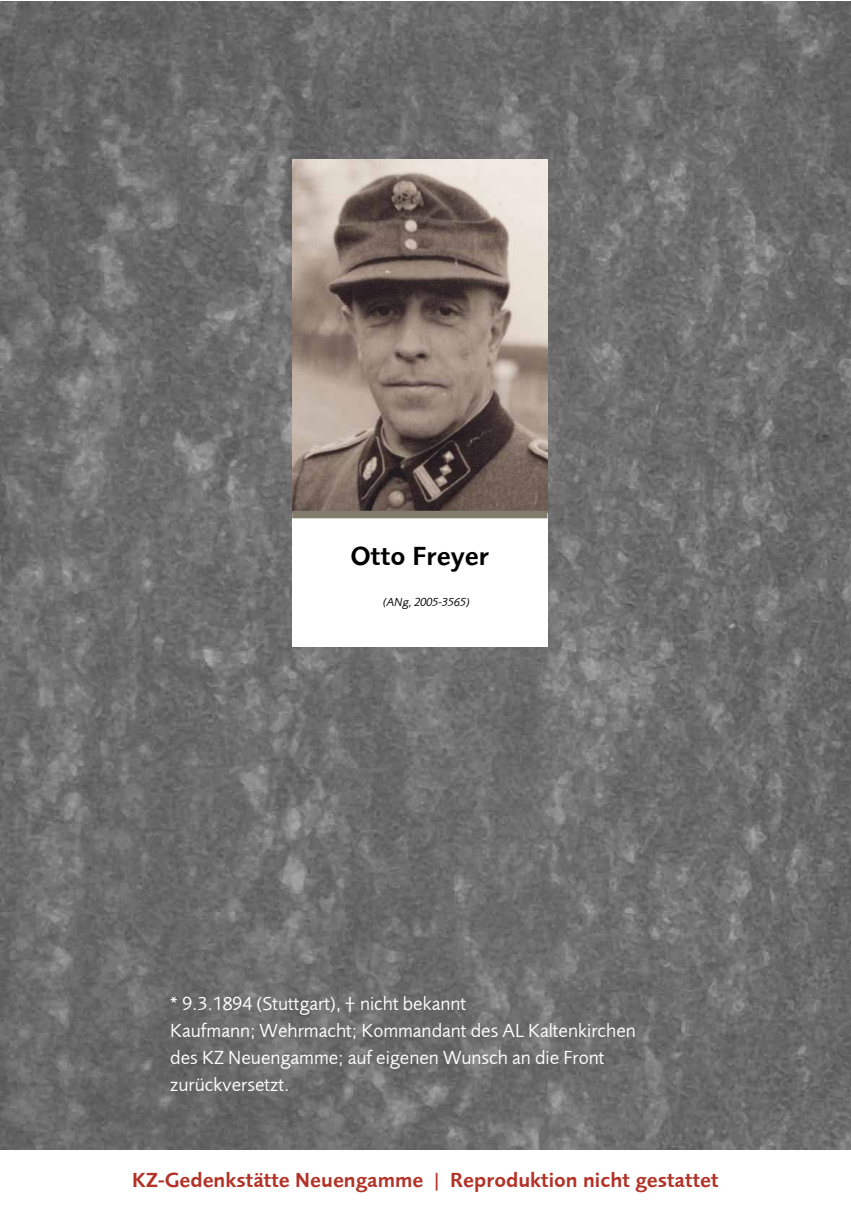
<style>
.page{position:relative;width:851px;height:1212px;background:#fff}
.page>*{position:absolute;margin:0;border:0;box-sizing:border-box;transform-origin:0 0}
.t1{font:27px "Foundry Sans Demi";color:#000}
.t2{font:21px "Foundry Sans Demi";color:#b23227}
.t3{font:19.5px/27px "Foundry Sans";color:#fff}
.t4{font:italic 12px "Foundry Sans";color:#000}
</style>
<div class="page">
<img style="left:1px;top:1px;width:849px;height:1149px">
<div style="left:292px;top:498px;width:255px;height:148px;background:#fff"></div>
<img style="left:292px;top:159px;width:255px;height:352px">
<div style="left:292px;top:511px;width:255px;height:7px;background:#827c6c"></div>
<h1 class="t1" style="left:350px;top:540px;width:140px">Otto Freyer</h1>
<p class="t4" style="left:383px;top:595px;width:88px">(ANg, 2005-3565)</p>
<p class="t3" style="left:170px;top:990px;width:467px">* 9.3.1894 (Stuttgart), † nicht bekannt<br>Kaufmann; Wehrmacht; Kommandant des AL Kaltenkirchen des KZ Neuengamme; auf eigenen Wunsch an die Front zurückversetzt.</p>
<p class="t2" style="left:132px;top:1168px;width:588px">KZ-Gedenkstätte Neuengamme | Reproduktion nicht gestattet</p>
</div>
